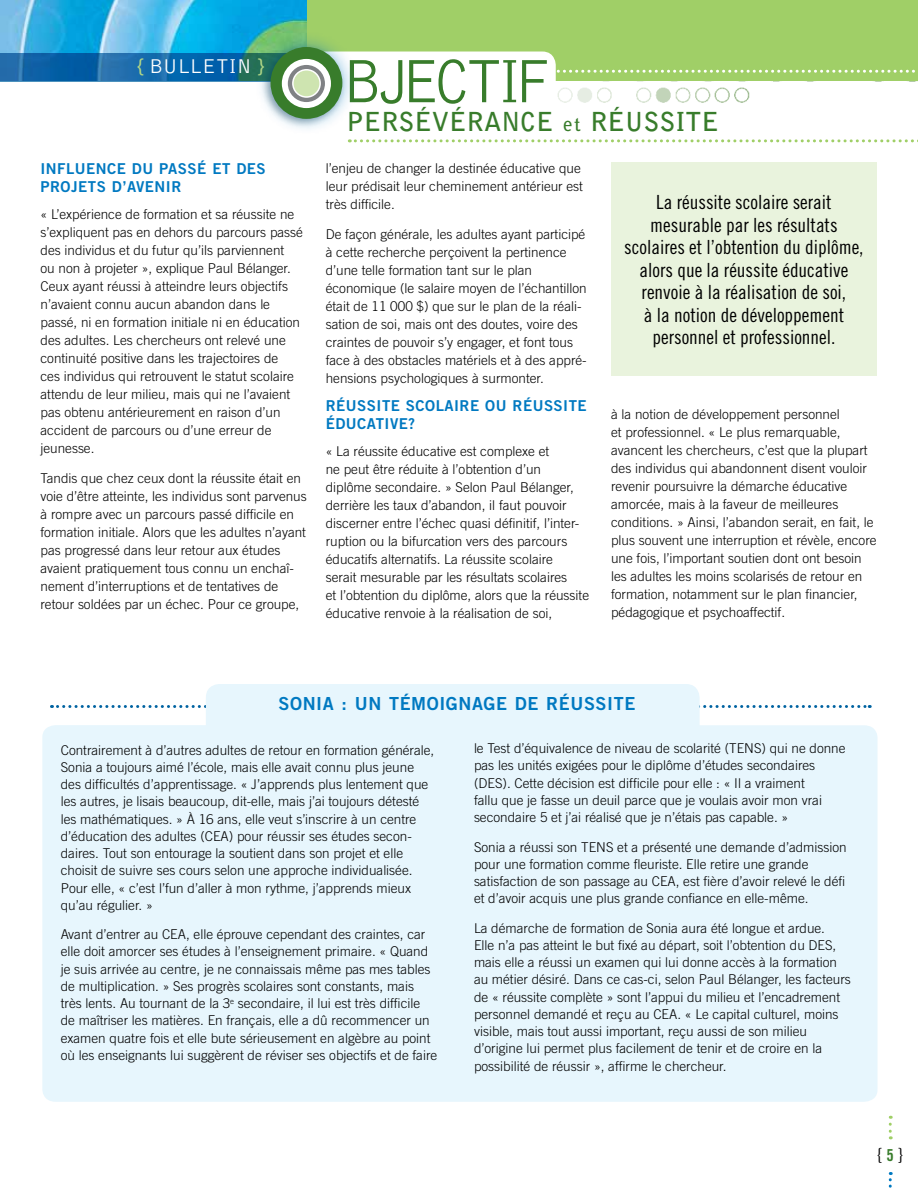
<style>
.page{position:relative;width:918px;height:1188px;background:#fff}
.page>*{position:absolute;margin:0;border:0;box-sizing:border-box;transform-origin:0 0}
.t1{font:300 63.45px "Bell Gothic";letter-spacing:-.09em;color:#387c2b;scale:.94 1}
.t2{font:700 26.1px "Bell Gothic";color:#387c2b}
.t3{font:300 20.7px "Bell Gothic";color:#fff}
.t4{font:19.5px/22.5px "Trade Gothic Cond Eighteen";color:#000;text-align:center}
.t5{font:18px "Trade Gothic Bold Two";letter-spacing:.03em;color:#0079c1}
.t6{font:18px "Trade Gothic Cond Eighteen";color:#000}
.t7{font:15px/18px "Trade Gothic Bold Two";letter-spacing:.03em;color:#0079c1}
.t8{font:300 13.5px/18px "Trade Gothic";color:#000}
.s1{font-size:24.3px;color:#b2d785}
.s2{font-size:19.2px}
.s3{font-family:"Trade Gothic Bold Cond Twenty";font-size:16.5px;color:#387c2b}
</style>
<div class="page">
<div style="left:42px;top:725px;width:836px;height:377px;background:#e7f6fd"></div>
<svg style="left:889px;top:1172px;width:3px;height:16px"></svg>
<svg style="left:889px;top:1116px;width:3px;height:23px"></svg>
<img style="left:557px;top:81px;width:361px;height:22px">
<div style="left:287px;top:0;width:631px;height:81px;background:#a0cf67"></div>
<img style="left:0;top:0;width:307px;height:53px">
<svg style="left:0;top:53px;width:253px;height:29px;background:#1267a6"></svg>
<div style="left:299px;top:52px;width:257px;height:61px;background:#fff;border-radius:14px"></div>
<svg style="left:555px;top:70px;width:360px;height:3px"></svg>
<svg style="left:349px;top:139px;width:569px;height:3px"></svg>
<div style="left:253px;top:29px;width:104px;height:105px;background:#0079c1;opacity:.5"></div>
<div style="left:271px;top:47px;width:71px;height:72px;background:#387c2b;border-radius:50%"></div>
<svg style="left:285px;top:62px;width:43px;height:43px"></svg>
<div style="left:282px;top:59px;width:49px;height:49px;border:6px solid #fff;border-radius:50%"></div>
<div style="left:293px;top:70px;width:27px;height:27px;background:#cee4b0;border-radius:50%"></div>
<div style="left:292px;top:69px;width:29px;height:29px;border:2px solid #fff;border-radius:50%"></div>
<div style="left:611px;top:162px;width:266px;height:214px;background:#e9f3dd"></div>
<svg style="left:51px;top:705px;width:819px;height:3px"></svg>
<div style="left:206px;top:684px;width:494px;height:74px;background:#e7f6fd;border-radius:14px"></div>
<h3 class="t3" style="left:136px;top:55px;width:131px"><span class="s1">{</span> BULLETIN <span class="s1">}</span></h3>
<p class="t7" style="left:40px;top:160px;width:227px">I NFLUENCE DU PASSÉ ET DES<br>PROJETS D’AVENIR</p>
<p class="t8" style="left:40px;top:205px;width:264px">« L’expérience de formation et sa réussite ne s’expliquent pas en dehors du parcours passé des individus et du futur qu’ils parviennent<br>ou non à projeter », explique Paul Bélanger.<br>Ceux ayant réussi à atteindre leurs objectifs n’avaient connu aucun abandon dans le passé, ni en formation initiale ni en éducation des adultes. Les chercheurs ont relevé une continuité positive dans les trajectoires de<br>ces individus qui retrouvent le statut scolaire attendu de leur milieu, mais qui ne l’avaient pas obtenu antérieurement en raison d’un accident de parcours ou d’une erreur de jeunesse.</p>
<p class="t8" style="left:40px;top:469px;width:268px">Tandis que chez ceux dont la réussite était en voie d’être atteinte, les individus sont parvenus à rompre avec un parcours passé difficile en formation initiale. Alors que les adultes n’ayant pas progressé dans leur retour aux études avaient pratiquement tous connu un enchaî&shy;nement d’interruptions et de tentatives de retour soldées par un échec. Pour ce groupe,</p>
<h1 class="t1" style="left:342px;top:47px;width:224px">BJECTIF</h1>
<h2 class="t2" style="left:346px;top:106px;width:374px">PERSÉVÉRANCE <span class="s2">et</span> RÉUSSITE</h2>
<p class="t8" style="left:326px;top:159px;width:259px">l’enjeu de changer la destinée éducative que leur prédisait leur cheminement antérieur est très difficile.</p>
<p class="t8" style="left:326px;top:225px;width:263px">De façon générale, les adultes ayant participé à cette recherche perçoivent la pertinence d’une telle formation tant sur le plan économique (le salaire moyen de l’échantillon était de 11 000 $) que sur le plan de la réali&shy;sation de soi, mais ont des doutes, voire des craintes de pouvoir s’y engager, et font tous face à des obstacles matériels et à des appré&shy;hensions psychologiques à surmonter.</p>
<p class="t7" style="left:326px;top:397px;width:262px">RÉUSSITE SCOLAIRE OU RÉUSSITE<br>ÉDUCATIVE?</p>
<p class="t8" style="left:326px;top:442px;width:265px">« La réussite éducative est complexe et<br>ne peut être réduite à l’obtention d’un diplôme secondaire. » Selon Paul Bélanger, derrière les taux d’abandon, il faut pouvoir discerner entre l’échec quasi définitif, l’inter&shy;ruption ou la -bifurcation vers des parcours éducatifs alternatifs. La réussite scolaire<br>serait mesurable par les résultats scolaires<br>et l’obtention du diplôme, alors que la réussite éducative renvoie à la réalisation de soi,</p>
<h3 class="t4" style="left:624px;top:191px;width:241px">La réussite scolaire serait mesurable par les résultats scolaires et l’obtention du diplôme, alors que la réussite éducative renvoie à la réalisation de soi,<br>à la notion de développement personnel et professionnel.</h3>
<p class="t8" style="left:611px;top:405px;width:267px">à la notion de -développement personnel<br>et -professionnel. « Le plus remarquable, avancent les chercheurs, c’est que la plupart des individus qui abandonnent disent vouloir revenir poursuivre la démarche éducative amorcée, mais à la faveur de meilleures conditions. » Ainsi, l’abandon serait, en fait, le plus souvent une -interruption et révèle, encore une fois, l’important soutien dont ont besoin les adultes les moins scolarisés de retour en formation, notamment sur le plan financier, pédagogique et psychoaffectif.</p>
<h3 class="t5" style="left:279px;top:692px;width:358px">SONIA : UN TÉMOIGNAGE DE RÉUSSITE</h3>
<p class="t8" style="left:61px;top:741px;width:375px;line-height:17.2px">Contrairement à d’autres adultes de retour en formation générale, Sonia a toujours aimé l’école, mais elle avait connu plus jeune des difficultés d’apprentissage. « J’apprends plus lentement que les autres, je lisais beaucoup, dit-elle, mais j’ai toujours détesté les mathématiques. » À 16 ans, elle veut s’inscrire à un centre d’éducation des adultes (CEA) pour réussir ses études secon&shy;daires. Tout son entourage la soutient dans son projet et elle choisit de suivre ses cours selon une approche individualisée.<br>Pour elle, « c’est l’fun d’aller à mon rythme, j’apprends mieux qu’au régulier. »</p>
<p class="t8" style="left:61px;top:926px;width:378px;line-height:17.2px">Avant d’entrer au CEA, elle éprouve cependant des craintes, car elle doit amorcer ses études à l’enseignement primaire. « Quand je suis arrivée au centre, je ne connaissais même pas mes tables de multiplication. » Ses progrès scolaires sont constants, mais très lents. Au tournant de la 3<sup>e</sup> secondaire, il lui est très difficile de maîtriser les matières. En français, elle a dû recommencer un examen quatre fois et elle bute sérieusement en algèbre au point où les enseignants lui suggèrent de réviser ses objectifs et de faire</p>
<p class="t8" style="left:474px;top:740px;width:373px;line-height:17.2px">le Test d’équivalence de niveau de scolarité (TENS) qui ne donne pas les unités exigées pour le diplôme d’études -secondaires (DES). Cette décision est difficile pour elle : « Il a vraiment<br>fallu que je fasse un deuil parce que je voulais avoir mon vrai secondaire 5 et j’ai réalisé que je n’étais pas capable. »</p>
<p class="t8" style="left:474px;top:838px;width:374px;line-height:17.2px">Sonia a réussi son TENS et a présenté une demande d’admission pour une formation comme fleuriste. Elle retire une grande satisfaction de son passage au CEA, est fière d’avoir relevé le défi et d’avoir acquis une plus grande confiance en elle-même.</p>
<p class="t8" style="left:474px;top:919px;width:378px;line-height:17.4px">La démarche de formation de Sonia aura été longue et ardue.<br>Elle n’a pas atteint le but fixé au départ, soit l’obtention du DES, mais elle a réussi un examen qui lui donne accès à la formation au métier désiré. Dans ce cas-ci, selon Paul Bélanger, les facteurs de « réussite complète » sont l’appui du milieu et l’encadrement personnel demandé et reçu au CEA. « Le capital culturel, moins visible, mais tout aussi important, reçu aussi de son milieu d’origine lui permet plus facilement de tenir et de croire en la possibilité de réussir », affirme le chercheur.</p>
<h3 class="t6" style="left:878px;top:1144px;width:27px">{ <span class="s3">5</span> }</h3>
</div>
